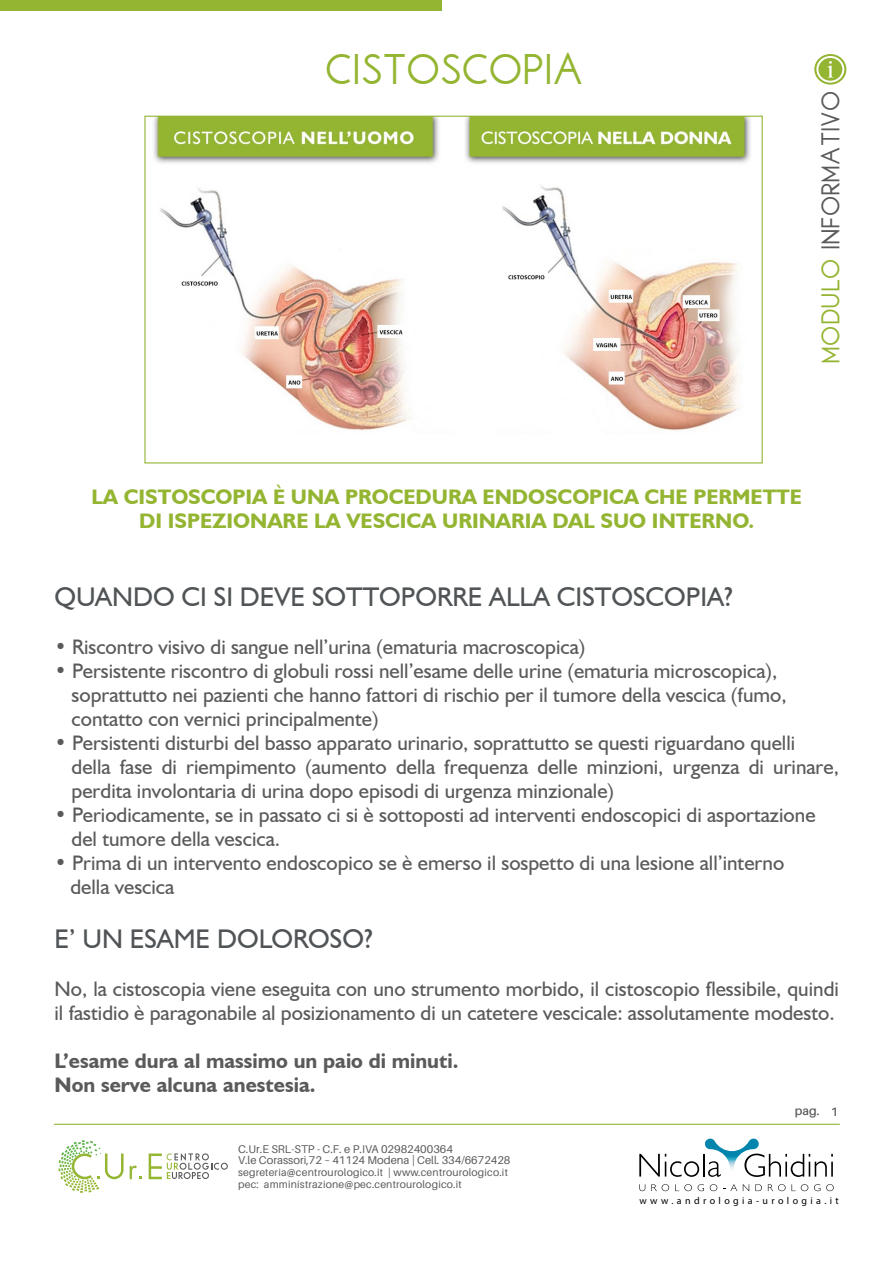
<style>
.page{position:relative;width:893px;height:1263px;background:#fff}
.page>*{position:absolute;margin:0;border:0;box-sizing:border-box;transform-origin:0 0}
.t1{font:30px "Libby";color:#94b531}
.t2{font:27px "Humanist 521 BT";color:#505456}
.t3{font:21px/24px "Humanist 521 BT";color:#5a5a5b}
.t4{font:700 21px/24px "Humanist 521 BT";color:#94b531;text-align:center}
.t5{font:700 21px/24px "Humanist 521 BT";color:#5a5a5b}
.t6{font:18px "Libby";color:#5a5a5b}
.t7{font:600 12.15px "Aileron";color:#59595c}
.t8{font:11.25px/11.2px "Aileron";color:#5a5a5b}
.t9{font:10.5px/12px "Aileron";letter-spacing:.02em;color:#5a5a5b}
.t10{font:10.05px "Gill Sans Std";letter-spacing:.34em;color:#000}
.s1{color:#94b531}
.s2{color:#5a5a5b}
</style>
<div class="page">
<div style="left:0;top:0;width:442px;height:10px;background:#94b531"></div>
<svg style="left:814px;top:54px;width:32px;height:31px"></svg>
<hr style="left:54px;top:1124px;width:786px;height:1px;background:#94b531">
<svg style="left:639px;top:1138px;width:195px;height:53px"></svg>
<svg style="left:65px;top:1140px;width:59px;height:39px"></svg>
<svg style="left:130px;top:1165px;width:12px;height:14px"></svg>
<svg style="left:149px;top:1153px;width:79px;height:26px"></svg>
<img style="left:153px;top:118px;width:598px;height:313px">
<h1 class="t1" style="left:325px;top:52px;width:259px">CISTOSCOPIA</h1>
<p class="t6" style="left:820px;top:364px;width:274px;rotate:-90deg"><span class="s1">MODULO</span> INFORMATIVO</p>
<p class="t4" style="left:92px;top:484px;width:712px">LA CISTOSCOPIA È UNA PROCEDURA ENDOSCOPICA CHE PERMETTE<br>DI ISPEZIONARE LA VESCICA URINARIA DAL SUO INTERNO.</p>
<p class="t2" style="left:55px;top:580px;width:679px">QUANDO CI SI DEVE SOTTOPORRE ALLA CISTOSCOPIA?</p>
<p class="t3" style="left:55px;top:634px;width:532px">• Riscontro visivo di sangue nell’urina (ematuria macroscopica)</p>
<p class="t3" style="left:72px;top:658px;width:717px;text-indent:-17px">• Persistente riscontro di globuli rossi nell’esame delle urine (ematuria microscopica), soprattutto nei pazienti che hanno fattori di rischio per il tumore della vescica (fumo, contatto con vernici principalmente)</p>
<p class="t3" style="left:72px;top:730px;width:769px;text-indent:-17px">• Persistenti disturbi del basso apparato urinario, soprattutto se questi riguardano quelli della fase di riempimento (aumento della frequenza delle minzioni, urgenza di urinare, perdita involontaria di urina dopo episodi di urgenza minzionale)</p>
<p class="t3" style="left:72px;top:802px;width:746px;text-indent:-17px">• Periodicamente, se in passato ci si è sottoposti ad interventi endoscopici di asportazione del tumore della vescica.</p>
<p class="t3" style="left:70px;top:850px;width:715px;text-indent:-16px">• Prima di un intervento endoscopico se è emerso il sospetto di una lesione all’interno della vescica</p>
<p class="t2" style="left:55px;top:922px;width:319px">E’ UN ESAME DOLOROSO?</p>
<p class="t3" style="left:55px;top:976px;width:786px">No, la cistoscopia viene eseguita con uno strumento morbido, il cistoscopio flessibile, quindi il fastidio è paragonabile al posizionamento di un catetere vescicale: assolutamente modesto.</p>
<p class="t5" style="left:55px;top:1048px;width:405px">L’esame dura al massimo un paio di minuti.<br>Non serve alcuna anestesia.</p>
<p class="t8" style="left:238px;top:1143px;width:274px">C.Ur.E SRL-STP - C.F. e P.IVA 02982400364<br>V.le Corassori,72 – 41124 Modena | Cell. 334/6672428</p>
<p class="t9" style="left:238px;top:1166px;width:271px">segreteria@centrourologico.it | www.centrourologico.it pec: amministrazione@pec.centrourologico.it</p>
<p class="t7" style="left:795px;top:1104px;width:45px">pag. <span class="s2">1</span></p>
<p class="t10" style="left:639px;top:1194px;width:201px">www.andrologia-urologia.it</p>
</div>
